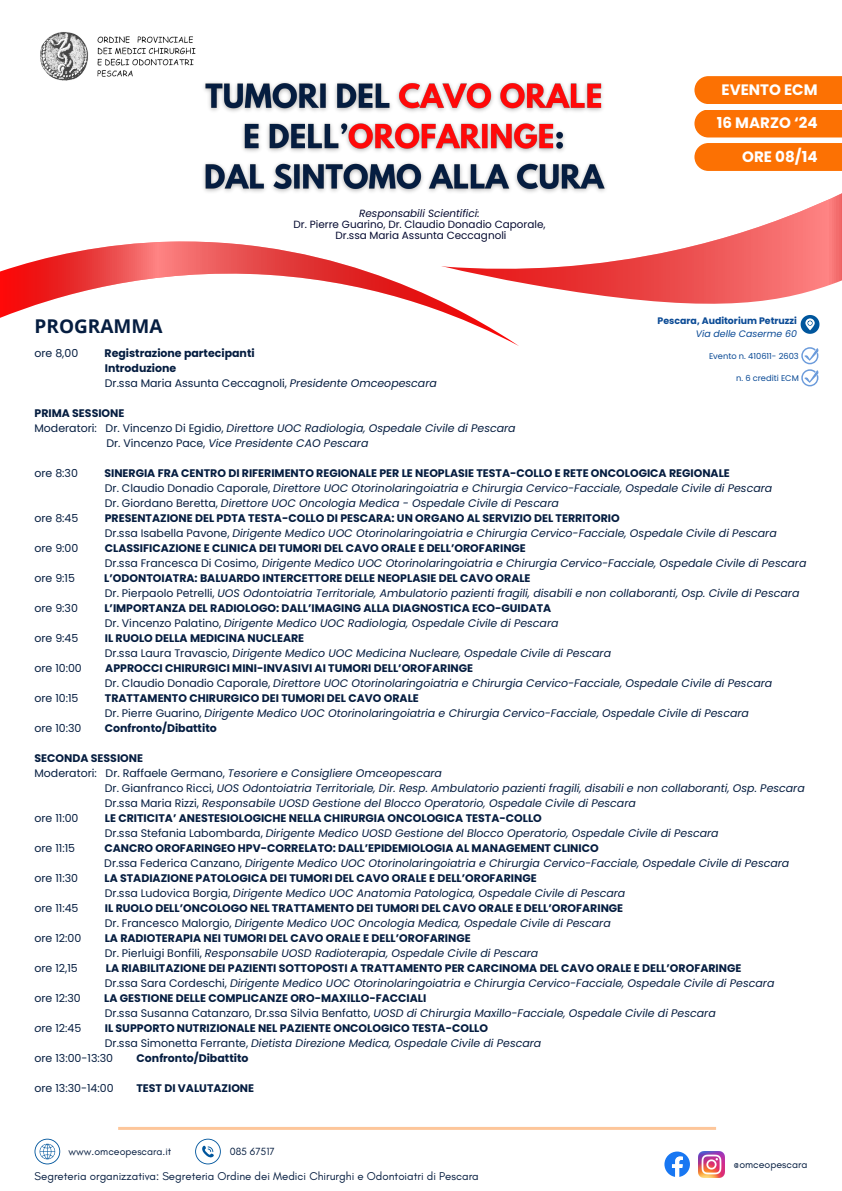
<style>
.page{position:relative;width:842px;height:1191px;background:#fff}
.page>*{position:absolute;margin:0;border:0;box-sizing:border-box;transform-origin:0 0}
.t1{font:700 19px "Open Sans";color:#051d40}
.t2{font:700 15.1px "Poppins";color:#fff}
.t3{font:11.5px "Glacial Indifference";color:#051d40}
.t4{font:italic 11px/15px "Poppins";color:#051d40}
.t5{font:700 11px/15px "Poppins";color:#051d40}
.t6{font:11px "Poppins";color:#051d40}
.t7{font:10.6px "Glacial Indifference";color:#051d40}
.t8{font:10.4px/10.9px "Poppins";color:#050a30;text-align:center}
.t9{font:700 9.4px/13.2px "Poppins";color:#0a4a95;text-align:right}
.t10{font:8.3px "Poppins";color:#0a4a95}
.s1{font-style:italic}
.s2{font-weight:400;font-style:italic}
.s3{font-weight:400}
.s4{font-style:normal}
.s5{font-weight:700;font-style:normal}
</style>
<div class="page">
<svg style="left:794px;top:193px;width:48px;height:21px"></svg>
<svg style="left:519px;top:214px;width:323px;height:113px"></svg>
<svg style="left:0;top:241px;width:519px;height:105px"></svg>
<img style="left:40px;top:32px;width:156px;height:49px">
<img style="left:203px;top:82px;width:403px;height:111px">
<svg style="left:35px;top:1138px;width:25px;height:25px"></svg>
<svg style="left:195px;top:1138px;width:26px;height:25px"></svg>
<svg style="left:664px;top:1151px;width:26px;height:25px"></svg>
<img style="left:698px;top:1151px;width:27px;height:26px">
<svg style="left:801px;top:347px;width:18px;height:39px"></svg>
<svg style="left:801px;top:315px;width:18px;height:19px"></svg>
<div style="left:694px;top:76px;width:148px;height:28px;background:#fc7103"></div>
<div style="left:694px;top:110px;width:148px;height:27px;background:#fc7103"></div>
<div style="left:694px;top:143px;width:148px;height:28px;background:#fc7103"></div>
<hr style="left:118px;top:1126px;width:598px;height:3px;background:#fc7103">
<h4 class="t1" style="left:35px;top:312px;width:129px">PROGRAMMA</h4>
<h5 class="t8" style="left:294px;top:208px;width:253px"><span class="s1">Responsabili Scientifici:<br></span>Dr. Pierre Guarino, Dr. Claudio Donadio Caporale,<br>Dr.ssa Maria Assunta Ceccagnoli</h5>
<p class="t2" style="left:721px;top:79px;width:98px">EVENTO ECM</p>
<p class="t2" style="left:717px;top:113px;width:102px">16 MARZO ‘24</p>
<h4 class="t2" style="left:742px;top:146px;width:77px">ORE 08/14</h4>
<p class="t9" style="left:658px;top:314px;width:141px">Pescara, Auditorium Petruzzi<br><span class="s2">Via delle Caserme 60</span></p>
<h3 class="t6" style="left:35px;top:345px;width:45px">ore 8,00</h3>
<h3 class="t5" style="left:105px;top:345px;width:334px">Registrazione partecipanti<br>Introduzione<br><span class="s3">Dr.ssa Maria Assunta Ceccagnoli,</span> <span class="s2">Presidente Omceopescara</span></h3>
<h3 class="t5" style="left:35px;top:405px;width:91px">PRIMA SESSIONE</h3>
<h3 class="t4" style="left:35px;top:420px;width:483px"><span class="s4">Moderatori: Dr. Vincenzo Di Egidio,</span> Direttore UOC Radiologia, Ospedale Civile di Pescara</h3>
<h3 class="t4" style="left:106px;top:435px;width:263px"><span class="s4">Dr. Vincenzo Pace,</span> Vice Presidente CAO Pescara</h3>
<h3 class="t6" style="left:35px;top:465px;width:45px">ore 8:30</h3>
<h3 class="t4" style="left:104px;top:465px;width:669px"><span class="s5">SINERGIA FRA CENTRO DI RIFERIMENTO REGIONALE PER LE NEOPLASIE TESTA-COLLO E RETE ONCOLOGICA REGIONALE<br></span><span class="s4">Dr. Claudio Donadio Caporale,</span> Direttore UOC Otorinolaringoiatria e Chirurgia Cervico-Facciale, Ospedale Civile di Pescara<br><span class="s4">Dr. Giordano Beretta,</span> Direttore UOC Oncologia Medica - Ospedale Civile di Pescara</h3>
<h3 class="t6" style="left:35px;top:510px;width:45px">ore 8:45</h3>
<h3 class="t4" style="left:105px;top:510px;width:673px"><span class="s5">PRESENTAZIONE DEL PDTA TESTA-COLLO DI PESCARA: UN ORGANO AL SERVIZIO DEL TERRITORIO<br></span><span class="s4">Dr.ssa Isabella Pavone,</span> Dirigente Medico UOC Otorinolaringoiatria e Chirurgia Cervico-Facciale, Ospedale Civile di Pescara</h3>
<h3 class="t6" style="left:35px;top:540px;width:45px">ore 9:00</h3>
<h3 class="t4" style="left:105px;top:540px;width:703px"><span class="s5">CLASSIFICAZIONE E CLINICA DEI TUMORI DEL CAVO ORALE E DELL’OROFARINGE<br></span><span class="s4">Dr.ssa Francesca Di Cosimo,</span> Dirigente Medico UOC Otorinolaringoiatria e Chirurgia Cervico-Facciale, Ospedale Civile di Pescara</h3>
<h3 class="t6" style="left:35px;top:570px;width:42px">ore 9:15</h3>
<h3 class="t4" style="left:104px;top:570px;width:697px"><span class="s5">L’ODONTOIATRA: BALUARDO INTERCETTORE DELLE NEOPLASIE DEL CAVO ORALE<br></span><span class="s4">Dr. Pierpaolo Petrelli,</span> UOS Odontoiatria Territoriale, Ambulatorio pazienti fragili, disabili e non collaboranti, Osp. Civile di Pescara</h3>
<h3 class="t6" style="left:35px;top:600px;width:45px">ore 9:30</h3>
<h3 class="t5" style="left:104px;top:600px;width:456px">L’IMPORTANZA DEL RADIOLOGO: DALL’IMAGING ALLA DIAGNOSTICA ECO-GUIDATA<br><span class="s3">Dr. Vincenzo Palatino,</span> <span class="s2">Dirigente Medico UOC Radiologia, Ospedale Civile di Pescara</span></h3>
<h3 class="t6" style="left:35px;top:630px;width:45px">ore 9:45</h3>
<h3 class="t4" style="left:105px;top:630px;width:508px"><span class="s5">IL RUOLO DELLA MEDICINA NUCLEARE<br></span><span class="s4">Dr.ssa Laura Travascio,</span> Dirigente Medico UOC Medicina Nucleare, Ospedale Civile di Pescara</h3>
<h3 class="t6" style="left:35px;top:660px;width:49px">ore 10:00</h3>
<h3 class="t4" style="left:105px;top:660px;width:669px"><span class="s5">APPROCCI CHIRURGICI MINI-INVASIVI AI TUMORI DELL’OROFARINGE<br></span><span class="s4">Dr. Claudio Donadio Caporale,</span> Direttore UOC Otorinolaringoiatria e Chirurgia Cervico-Facciale, Ospedale Civile di Pescara</h3>
<h3 class="t6" style="left:35px;top:690px;width:45px">ore 10:15</h3>
<h3 class="t4" style="left:105px;top:690px;width:646px"><span class="s5">TRATTAMENTO CHIRURGICO DEI TUMORI DEL CAVO ORALE<br></span><span class="s4">Dr. Pierre Guarino,</span> Dirigente Medico UOC Otorinolaringoiatria e Chirurgia Cervico-Facciale, Ospedale Civile di Pescara</h3>
<h3 class="t6" style="left:35px;top:720px;width:48px">ore 10:30</h3>
<h3 class="t5" style="left:105px;top:720px;width:113px">Confronto/Dibattito</h3>
<p class="t5" style="left:35px;top:750px;width:110px">SECONDA SESSIONE</p>
<p class="t4" style="left:35px;top:765px;width:409px"><span class="s4">Moderatori: Dr. Raffaele Germano,</span> Tesoriere e Consigliere Omceopescara</p>
<p class="t4" style="left:105px;top:780px;width:701px"><span class="s4">Dr. Gianfranco Ricci,</span> UOS Odontoiatria Territoriale, Dir. Resp. Ambulatorio pazienti fragili, disabili e non collaboranti, Osp. Pescara</p>
<p class="t4" style="left:105px;top:795px;width:533px"><span class="s4">Dr.ssa Maria Rizzi,</span> Responsabile UOSD Gestione del Blocco Operatorio, Ospedale Civile di Pescara</p>
<p class="t6" style="left:35px;top:810px;width:45px">ore 11:00</p>
<p class="t4" style="left:105px;top:810px;width:615px"><span class="s5">LE CRITICITA’ ANESTESIOLOGICHE NELLA CHIRURGIA ONCOLOGICA TESTA-COLLO<br></span><span class="s4">Dr.ssa Stefania Labombarda,</span> Dirigente Medico UOSD Gestione del Blocco Operatorio, Ospedale Civile di Pescara</p>
<p class="t6" style="left:35px;top:840px;width:42px">ore 11:15</p>
<p class="t4" style="left:104px;top:840px;width:687px"><span class="s5">CANCRO OROFARINGEO HPV-CORRELATO: DALL’EPIDEMIOLOGIA AL MANAGEMENT CLINICO<br></span><span class="s4">Dr.ssa Federica Canzano,</span> Dirigente Medico UOC Otorinolaringoiatria e Chirurgia Cervico-Facciale, Ospedale Civile di Pescara</p>
<p class="t6" style="left:35px;top:870px;width:45px">ore 11:30</p>
<p class="t5" style="left:104px;top:870px;width:522px">LA STADIAZIONE PATOLOGICA DEI TUMORI DEL CAVO ORALE E DELL’OROFARINGE<br><span class="s3">Dr.ssa Ludovica Borgia,</span> <span class="s2">Dirigente Medico UOC Anatomia Patologica, Ospedale Civile di Pescara</span></p>
<p class="t6" style="left:35px;top:900px;width:45px">ore 11:45</p>
<p class="t5" style="left:105px;top:900px;width:520px">IL RUOLO DELL’ONCOLOGO NEL TRATTAMENTO DEI TUMORI DEL CAVO ORALE E DELL’OROFARINGE<br><span class="s3">Dr. Francesco Malorgio,</span> <span class="s2">Dirigente Medico UOC Oncologia Medica, Ospedale Civile di Pescara</span></p>
<p class="t6" style="left:35px;top:930px;width:48px">ore 12:00</p>
<p class="t4" style="left:105px;top:930px;width:435px"><span class="s5">LA RADIOTERAPIA NEI TUMORI DEL CAVO ORALE E DELL’OROFARINGE<br></span><span class="s4">Dr. Pierluigi Bonfili,</span> Responsabile UOSD Radioterapia, Ospedale Civile di Pescara</p>
<p class="t6" style="left:35px;top:960px;width:45px">ore 12,15</p>
<p class="t5" style="left:105px;top:960px;width:671px">LA RIABILITAZIONE DEI PAZIENTI SOTTOPOSTI A TRATTAMENTO PER CARCINOMA DEL CAVO ORALE E DELL’OROFARINGE<br><span class="s3">Dr.ssa Sara Cordeschi,</span> <span class="s2">Dirigente Medico UOC Otorinolaringoiatria e Chirurgia Cervico-Facciale, Ospedale Civile di Pescara</span></p>
<p class="t6" style="left:35px;top:990px;width:48px">ore 12:30</p>
<p class="t4" style="left:104px;top:990px;width:613px"><span class="s5">LA GESTIONE DELLE COMPLICANZE ORO-MAXILLO-FACCIALI<br></span><span class="s4">Dr.ssa Susanna Catanzaro, Dr.ssa Silvia Benfatto,</span> UOSD di Chirurgia Maxillo-Facciale, Ospedale Civile di Pescara</p>
<p class="t6" style="left:35px;top:1020px;width:48px"><span class="s1">o</span>re 12:45</p>
<p class="t5" style="left:105px;top:1020px;width:385px">IL SUPPORTO NUTRIZIONALE NEL PAZIENTE ONCOLOGICO TESTA-COLLO</p>
<p class="t4" style="left:105px;top:1035px;width:438px"><span class="s4">Dr.ssa Simonetta Ferrante,</span> Dietista Direzione Medica, Ospedale Civile di Pescara</p>
<p class="t6" style="left:35px;top:1050px;width:80px">ore 13:00-13:30</p>
<p class="t5" style="left:137px;top:1050px;width:113px">Confronto/Dibattito</p>
<h2 class="t6" style="left:35px;top:1080px;width:81px">ore 13:30-14:00</h2>
<h2 class="t5" style="left:136px;top:1080px;width:119px">TEST DI VALUTAZIONE</h2>
<h4 class="t10" style="left:709px;top:350px;width:91px">Evento n. 410611- 2603</h4>
<p class="t10" style="left:736px;top:372px;width:64px">n. 6 crediti ECM</p>
<p class="t7" style="left:69px;top:1144px;width:104px">www.omceopescara.it</p>
<h4 class="t7" style="left:230px;top:1144px;width:47px">085 67517</h4>
<h4 class="t3" style="left:35px;top:1168px;width:446px">Segreteria organizzativa: Segreteria Ordine dei Medici Chirurghi e Odontoiatri di Pescara</h4>
<h4 class="t7" style="left:733px;top:1157px;width:75px">@omceopescara</h4>
</div>
